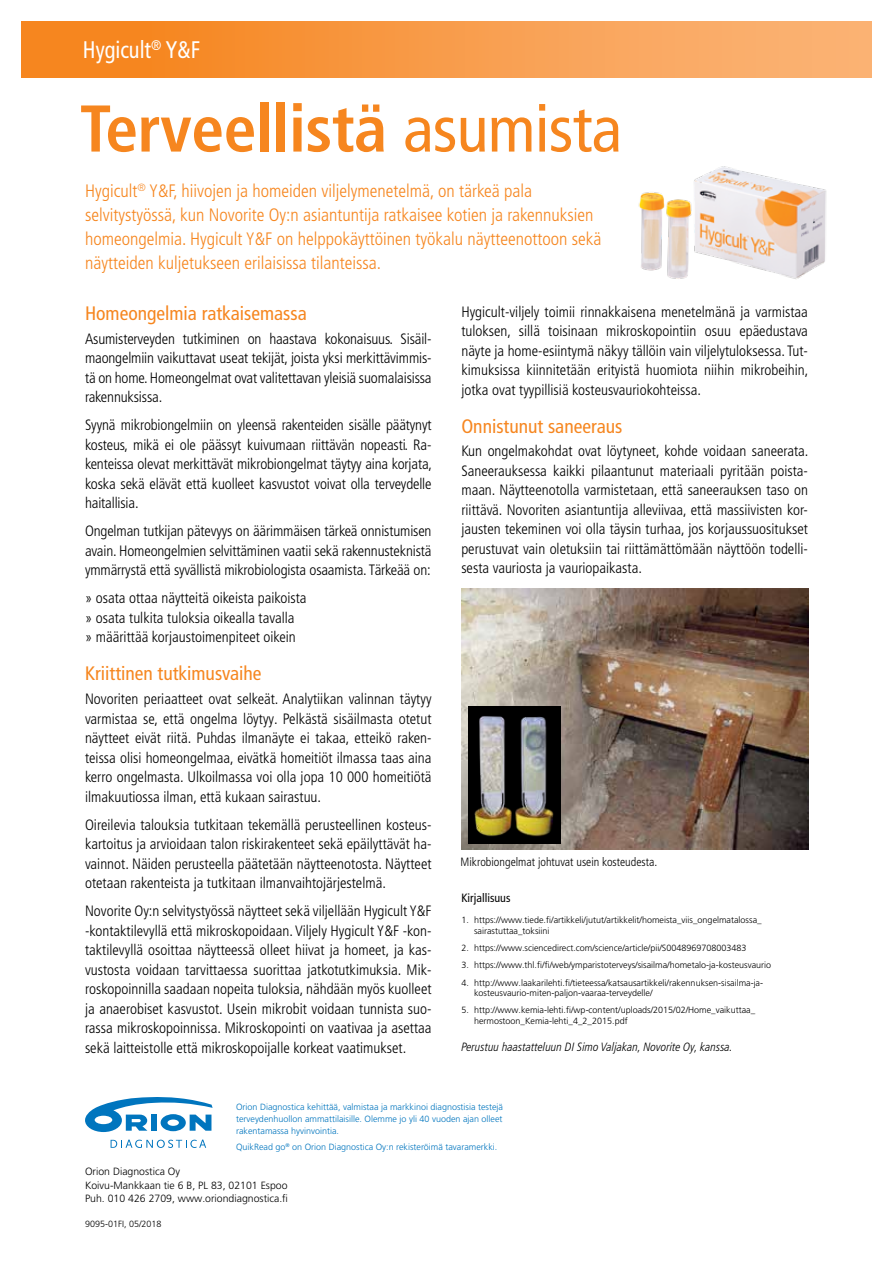
<style>
.page{position:relative;width:893px;height:1263px;background:#fff}
.page>*{position:absolute;margin:0;border:0;box-sizing:border-box;transform-origin:0 0}
.t1{font:700 condensed 66px "Frutiger LT Pro";letter-spacing:-.01em;color:#f6861f}
.t2{font:condensed 24px "Frutiger LT Pro";color:#fff;scale:.93 1}
.t3{font:condensed 19.5px "Frutiger LT Pro";color:#f6861f}
.t4{font:300 condensed 18px/24px "Frutiger LT Pro";color:#f6861f}
.t5{font:300 condensed 15px/19.5px "Frutiger LT Pro";color:#000;text-align:justify}
.t6{font:italic 300 condensed 12px "Frutiger LT Pro";color:#000}
.t7{font:300 condensed 12px "Frutiger LT Pro";color:#000}
.t8{font:condensed 12px "Frutiger LT Pro";color:#000}
.t9{font:300 10.5px/13.5px "Frutiger LT Pro";color:#000}
.t10{font:300 9px/10.8px "Frutiger LT Pro";color:#000}
.t11{font:300 9px/12px "Frutiger LT Pro";color:#0075be;text-align:justify}
.s1{font-weight:400}
</style>
<div class="page">
<svg style="left:85px;top:1097px;width:128px;height:35px"></svg>
<svg style="left:111px;top:1139px;width:95px;height:9px"></svg>
<div style="left:21px;top:21px;width:851px;height:57px;background:linear-gradient(to right,#f58116,#fbb67b)"></div>
<img style="left:638px;top:166px;width:189px;height:113px">
<img style="left:461px;top:589px;width:348px;height:260px">
<img style="left:468px;top:706px;width:93px;height:137px">
<h2 class="t2" style="left:83px;top:36px;width:128px">Hygicult<sup>®</sup> Y&amp;F</h2>
<h1 class="t1" style="left:80px;top:90px;width:544px">Terveellistä <span class="s1">asumista</span></h1>
<p class="t4" style="left:85px;top:179px;width:518px">Hygicult<sup>®</sup> Y&amp;F, hiivojen ja homeiden viljelymenetelmä, on tärkeä pala selvitystyössä, kun Novorite Oy:n asiantuntija ratkaisee kotien ja rakennuksien homeongelmia. Hygicult Y&amp;F on helppokäyttöinen työkalu näytteenottoon sekä näytteiden kuljetukseen erilaisissa tilanteissa.</p>
<h3 class="t3" style="left:85px;top:302px;width:223px">Homeongelmia ratkaisemassa</h3>
<p class="t5" style="left:85px;top:329px;width:348px">Asumisterveyden tutkiminen on haastava kokonaisuus. Sisäil&shy;maongelmiin vaikuttavat useat tekijät, joista yksi merkittävimmis&shy;tä on home. Homeongelmat ovat valitettavan yleisiä suomalaisissa rakennuksissa.</p>
<p class="t5" style="left:85px;top:415px;width:349px">Syynä mikrobiongelmiin on yleensä rakenteiden sisälle päätynyt kosteus, mikä ei ole päässyt kuivumaan riittävän nopeasti. Ra&shy;kenteissa olevat merkittävät mikrobiongelmat täytyy aina korjata, koska sekä elävät että kuolleet kasvustot voivat olla terveydelle haitallisia.</p>
<p class="t5" style="left:85px;top:521px;width:348px">Ongelman tutkijan pätevyys on äärimmäisen tärkeä onnistumisen avain. Homeongelmien selvittäminen vaatii sekä rakennusteknistä ymmärrystä että syvällistä mikrobiologista osaamista. Tärkeää on:</p>
<p class="t5" style="left:85px;top:588px;width:223px;text-align:left">» osata ottaa näytteitä oikeista paikoista » osata tulkita tuloksia oikealla tavalla<br>» määrittää korjaustoimenpiteet oikein</p>
<h3 class="t3" style="left:85px;top:662px;width:178px">Kriittinen tutkimusvaihe</h3>
<p class="t5" style="left:85px;top:689px;width:348px">Novoriten periaatteet ovat selkeät. Analytiikan valinnan täytyy varmistaa se, että ongelma löytyy. Pelkästä sisäilmasta otetut näytteet eivät riitä. Puhdas ilmanäyte ei takaa, etteikö raken&shy;teissa olisi homeongelmaa, eivätkä homeitiöt ilmassa taas aina kerro ongelmasta. Ulkoilmassa voi olla jopa 10 000 homeitiötä ilmakuutiossa ilman, että kukaan sairastuu.</p>
<p class="t5" style="left:85px;top:815px;width:348px">Oireilevia talouksia tutkitaan tekemällä perusteellinen kosteus&shy;kartoitus ja arvioidaan talon riskirakenteet sekä epäilyttävät ha&shy;vainnot. Näiden perusteella päätetään näytteenotosta. Näytteet otetaan rakenteista ja tutkitaan ilmanvaihtojärjestelmä.</p>
<p class="t5" style="left:85px;top:901px;width:348px">Novorite Oy:n selvitystyössä näytteet sekä viljellään Hygicult Y&amp;F -kontaktilevyllä että mikroskopoidaan. Viljely Hygicult Y&amp;F -kon&shy;taktilevyllä osoittaa näytteessä olleet hiivat ja homeet, ja kas&shy;vustosta voidaan tarvittaessa suorittaa jatkotutkimuksia. Mik&shy;roskopoinnilla saadaan nopeita tuloksia, nähdään myös kuolleet ja anaerobiset kasvustot. Usein mikrobit voidaan tunnista suo&shy;rassa mikroskopoinnissa. Mikroskopointi on vaativaa ja asettaa sekä laitteistolle että mikroskopoijalle korkeat vaatimukset.</p>
<p class="t5" style="left:461px;top:302px;width:349px">Hygicult-viljely toimii rinnakkaisena menetelmänä ja varmistaa tuloksen, sillä toisinaan mikroskopointiin osuu epäedustava näyte ja home-esiintymä näkyy tällöin vain viljelytuloksessa. Tut&shy;kimuksissa kiinnitetään erityistä huomiota niihin mikrobeihin, jotka ovat tyypillisiä kosteusvauriokohteissa.</p>
<h3 class="t3" style="left:461px;top:414px;width:163px">Onnistunut saneeraus</h3>
<p class="t5" style="left:461px;top:442px;width:349px">Kun ongelmakohdat ovat löytyneet, kohde voidaan saneerata.<br>Saneerauksessa kaikki pilaantunut materiaali pyritään poista&shy;maan. Näytteenotolla varmistetaan, että saneerauksen taso on riittävä. Novoriten asiantuntija alleviivaa, että massiivisten kor&shy;jausten tekeminen voi olla täysin turhaa, jos korjaussuositukset perustuvat vain oletuksiin tai riittämättömään näyttöön todelli&shy;sesta vauriosta ja vauriopaikasta.</p>
<p class="t7" style="left:461px;top:854px;width:198px">Mikrobiongelmat johtuvat usein kosteudesta.</p>
<p class="t8" style="left:461px;top:890px;width:51px">Kirjallisuus</p>
<p class="t10" style="left:474px;top:915px;width:289px;text-indent:-13px">1. https://www.tiede.fi/artikkeli/jutut/artikkelit/homeista_viis_ongelmatalossa_ sairastuttaa_toksiini</p>
<p class="t10" style="left:461px;top:943px;width:287px">2. https://www.sciencedirect.com/science/article/pii/S0048969708003483</p>
<p class="t10" style="left:461px;top:960px;width:311px">3. https://www.thl.fi/fi/web/ymparistoterveys/sisailma/hometalo-ja-kosteusvaurio</p>
<p class="t10" style="left:474px;top:977px;width:290px;text-indent:-13px">4. http://www.laakarilehti.fi/tieteessa/katsausartikkeli/rakennuksen-sisailma-ja&shy;kosteusvaurio-miten-paljon-vaaraa-terveydelle/</p>
<p class="t10" style="left:474px;top:1005px;width:283px;text-indent:-13px">5. http://www.kemia-lehti.fi/wp-content/uploads/2015/02/Home_vaikuttaa_ hermostoon_Kemia-lehti_4_2_2015.pdf</p>
<p class="t6" style="left:461px;top:1040px;width:273px">Perustuu haastatteluun DI Simo Valjakan, Novorite Oy, kanssa.</p>
<p class="t11" style="left:236px;top:1100px;width:269px">Orion Diagnostica kehittää, valmistaa ja markkinoi diagnostisia testejä terveydenhuollon ammattilaisille. Olemme jo yli 40 vuoden ajan olleet rakentamassa hyvinvointia.</p>
<p class="t11" style="left:236px;top:1141px;width:263px">QuikRead go<sup>®</sup> on Orion Diagnostica Oy:n rekisteröimä tavaramerkki.</p>
<p class="t9" style="left:85px;top:1165px;width:205px">Orion Diagnostica Oy<br>Koivu-Mankkaan tie 6 B, PL 83, 02101 Espoo<br>Puh. 010 426 2709, www.oriondiagnostica.fi</p>
<p class="t10" style="left:85px;top:1218px;width:78px">9095-01FI, 05/2018</p>
</div>
